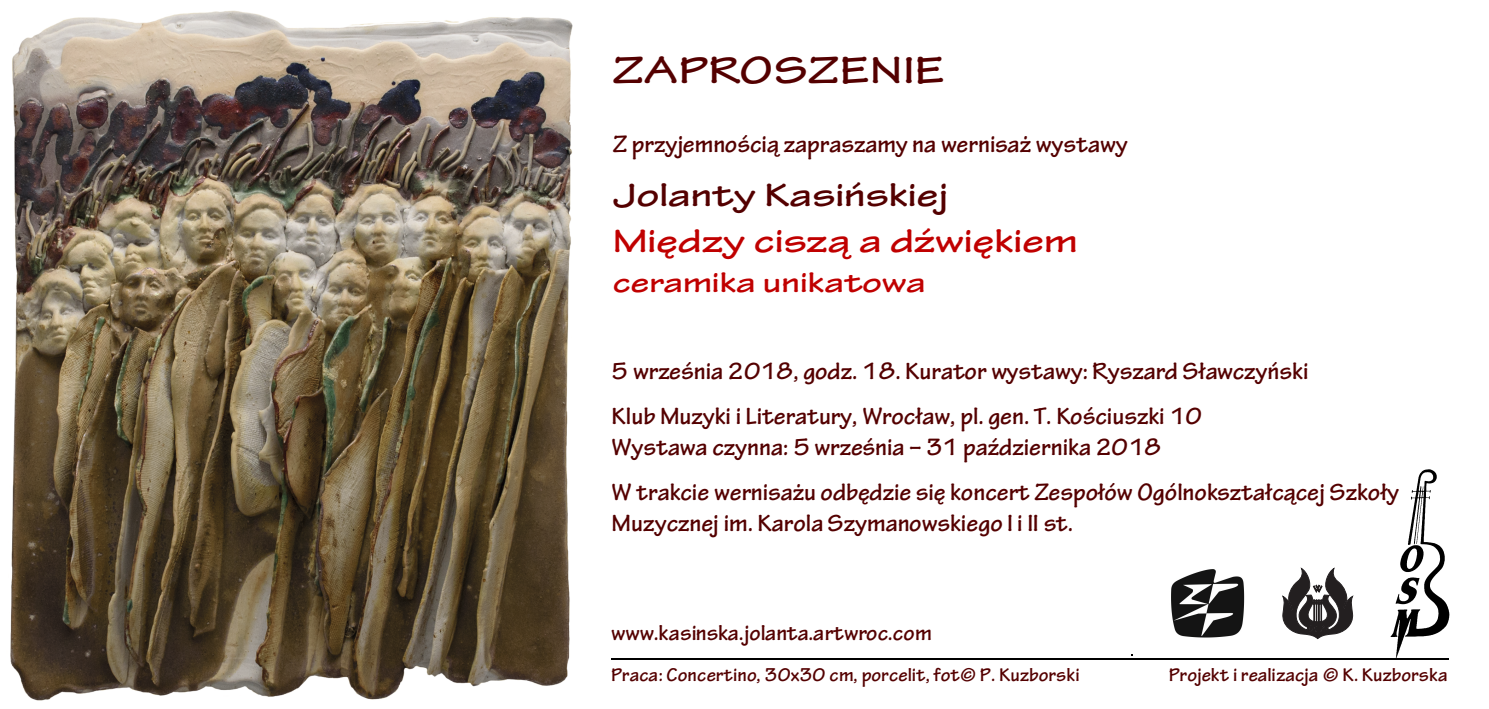
<style>
.page{position:relative;width:1489px;height:709px;background:#fff}
.page>*{position:absolute;margin:0;border:0;box-sizing:border-box;transform-origin:0 0}
.t1{font:700 expanded 40.25px "Tekton Pro";letter-spacing:.025em;color:#540000}
.t2{font:700 expanded 34.75px "Tekton Pro";letter-spacing:.005em;color:#c00000}
.t3{font:700 expanded 34.75px "Tekton Pro";letter-spacing:.005em;color:#540000}
.t4{font:700 expanded 30px "Tekton Pro";letter-spacing:-.005em;color:#c00000}
.t5{font:700 25.25px/45.5px "Tekton Pro";color:#540000}
.t6{font:700 22.75px "Tekton Pro";letter-spacing:.005em;color:#540000}
.t7{font:700 19.75px "Tekton Pro";letter-spacing:.01em;color:#540000}
</style>
<div class="page">
<img style="left:10px;top:10px;width:563px;height:691px">
<hr style="left:612px;top:658px;width:503px;height:1px;background:#000">
<hr style="left:1116px;top:658px;width:332px;height:1px;background:#000">
<img style="left:1388px;top:469px;width:62px;height:191px">
<svg style="left:1282px;top:568px;width:71px;height:70px"></svg>
<img style="left:1171px;top:569px;width:74px;height:69px">
<h1 class="t1" style="left:613px;top:46px;width:333px">ZAPROSZENIE</h1>
<p class="t5" style="left:613px;top:121px;width:516px">Z przyjemnością zapraszamy na wernisaż wystawy</p>
<h2 class="t3" style="left:613px;top:174px;width:337px">Jolanty Kasińskiej</h2>
<h2 class="t2" style="left:613px;top:220px;width:466px">Między ciszą a dźwiękiem</h2>
<p class="t4" style="left:613px;top:264px;width:315px">ceramika unikatowa</p>
<p class="t5" style="left:611px;top:348px;width:698px">5 września2018, godz. 18. Kurator wystawy: Ryszard Sławczyński<br>Klub Muzyki i Literatury, Wrocław, pl. gen. T. Kościuszki 10</p>
<p class="t5" style="left:611px;top:425px;width:789px">Wystawa czynna: 5 września – 31 października 2018<br>W trakcie wernisażu odbędzie się koncert Zespołów Ogólnokształcącej Szkoły</p>
<p class="t5" style="left:611px;top:500px;width:463px">Muzycznej im. KarolaSzymanowskiego I i II st.</p>
<p class="t6" style="left:611px;top:620px;width:322px">www.kasinska.jolanta.artwroc.com</p>
<p class="t7" style="left:611px;top:663px;width:470px">Praca: Concertino, 30x30 cm, porcelit, fot© P. Kuzborski</p>
<p class="t7" style="left:1168px;top:663px;width:281px">Projekt i realizacja © K. Kuzborska</p>
</div>
